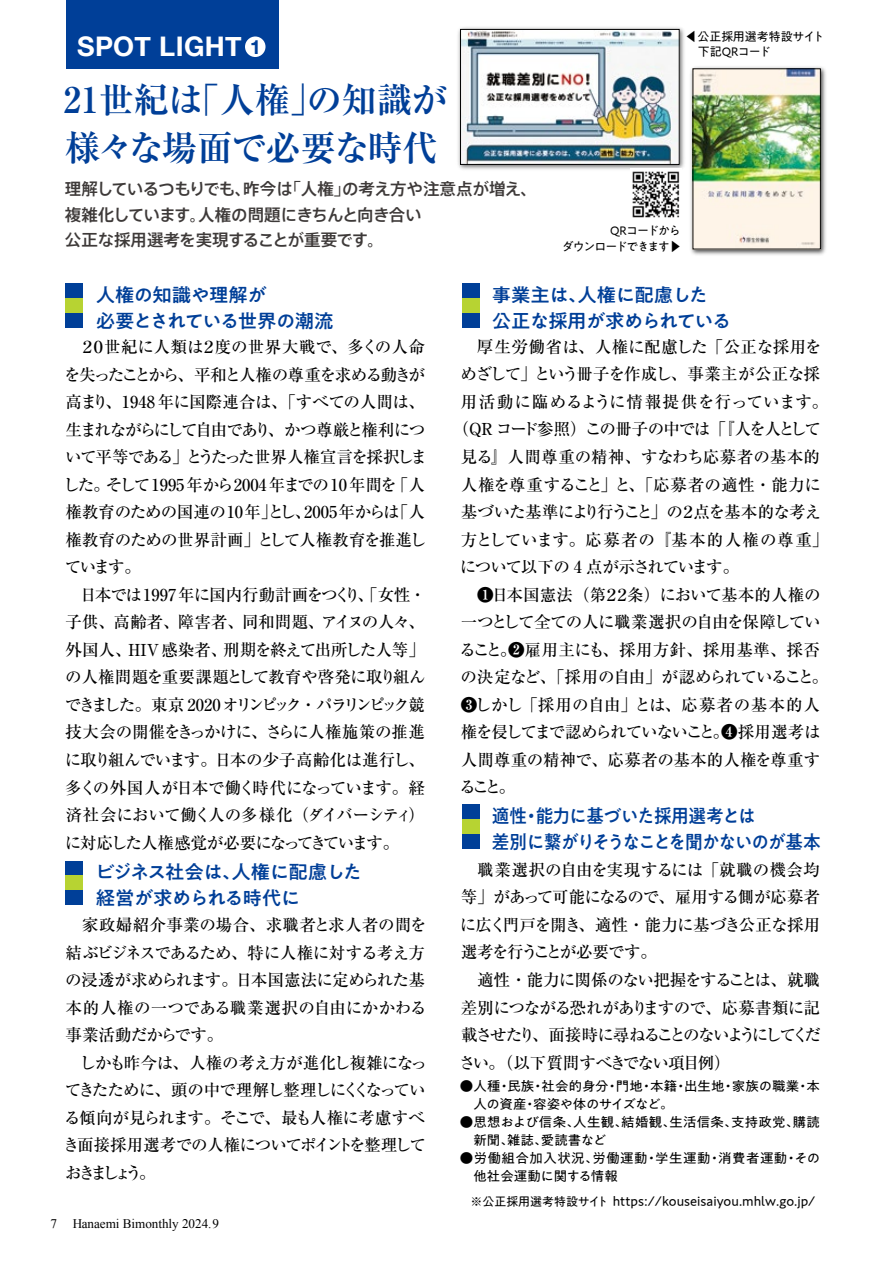
<style>
.page{position:relative;width:893px;height:1263px;background:#fff}
.page>*{position:absolute;margin:0;border:0;box-sizing:border-box;transform-origin:0 0}
.t1{font:700 35.25px/48px "Ryumin Pr 6";letter-spacing:-.015em;color:#003f98}
.t2{font:700 27px "Helvetica Neue";letter-spacing:.01em;color:#fff}
.t3{font:500 18.9px/26.2px "PA1 Gothic Std";letter-spacing:-.04em;color:#003f98}
.t4{font:500 18.9px/26.2px "PA1 Gothic Std";letter-spacing:-.04em;color:#003f98;scale:.94 1}
.t5{font:500 16.5px/27.5px "Ryumin Pr 6";letter-spacing:-.04em;color:#000}
.t6{font:500 16.5px/25.5px "Axis Std";letter-spacing:-.03em;color:#3e3a39}
.t7{font:500 16.5px "Ryumin Pr 6";letter-spacing:.015em;color:#000}
.t8{font:500 16.5px "Ryumin Pr 6";letter-spacing:-.095em;color:#000}
.t9{font:500 16.5px "Ryumin Pr 6";letter-spacing:-.065em;color:#000}
.t10{font:500 16.5px "Ryumin Pr 6";letter-spacing:-.07em;color:#000}
.t11{font:500 16.5px "Ryumin Pr 6";letter-spacing:.02em;color:#000}
.t12{font:500 16.5px "Ryumin Pr 6";letter-spacing:-.005em;color:#000}
.t13{font:500 16.5px "Ryumin Pr 6";letter-spacing:.055em;color:#000}
.t14{font:500 16.5px "Ryumin Pr 6";letter-spacing:.04em;color:#000}
.t15{font:500 16.5px "Ryumin Pr 6";letter-spacing:.01em;color:#000}
.t16{font:500 16.5px "Ryumin Pr 6";letter-spacing:-.075em;color:#000}
.t17{font:13.5px "PA1 Gothic Std";color:#000}
.t18{font:13.2px/18px "PA1 Gothic Std";letter-spacing:-.015em;color:#000}
.t19{font:13.2px/18px "PA1 Gothic Std";letter-spacing:.005em;color:#000}
.t20{font:13.2px/18px "PA1 Gothic Std";letter-spacing:.03em;color:#000}
.t21{font:13.2px "Times New Roman";color:#000}
.t22{font:12px/15.8px "PA1 Gothic Std";letter-spacing:-.1em;color:#000;text-align:right}
.t23{font:12px "PA1 Gothic Std";letter-spacing:-.005em;color:#000}
.t24{font:12px "PA1 Gothic Std";letter-spacing:-.025em;color:#000}
.s1{font-size:19.5px;color:#003f98}
.s2{font-family:"Koz Go Pr 6 N"}
.s3{font-family:"Times";color:#fff}
.s4{font-size:12px}
</style>
<div class="page">
<div style="left:66px;top:0;width:213px;height:68px;background:#003f98"></div>
<div style="left:245px;top:37px;width:20px;height:20px;background:#fff;border-radius:50%"></div>
<img style="left:458px;top:27px;width:227px;height:143px">
<img style="left:462px;top:31px;width:215px;height:132px">
<div style="left:460px;top:29px;width:219px;height:136px;border:1px solid #000"></div>
<div style="left:66px;top:283px;width:17px;height:15px;background:#003f98"></div>
<div style="left:66px;top:298px;width:17px;height:15px;background:#b7d332"></div>
<div style="left:66px;top:313px;width:17px;height:15px;background:#003f98"></div>
<div style="left:66px;top:860px;width:17px;height:15px;background:#003f98"></div>
<div style="left:66px;top:875px;width:17px;height:15px;background:#b7d332"></div>
<div style="left:66px;top:890px;width:17px;height:15px;background:#003f98"></div>
<div style="left:462px;top:283px;width:17px;height:15px;background:#003f98"></div>
<div style="left:462px;top:298px;width:17px;height:15px;background:#b7d332"></div>
<div style="left:462px;top:313px;width:17px;height:15px;background:#003f98"></div>
<div style="left:462px;top:804px;width:17px;height:15px;background:#003f98"></div>
<div style="left:462px;top:819px;width:17px;height:15px;background:#b7d332"></div>
<div style="left:462px;top:834px;width:17px;height:15px;background:#003f98"></div>
<img style="left:690px;top:66px;width:136px;height:189px">
<img style="left:695px;top:71px;width:124px;height:176px">
<img style="left:630px;top:169px;width:51px;height:49px">
<div style="left:693px;top:69px;width:128px;height:180px;border:1px solid #000"></div>
<h2 class="t2" style="left:77px;top:25px;width:185px">SPOT LIGHT <span class="s1">1</span></h2>
<h1 class="t1" style="left:63px;top:75px;width:385px">21世紀は「人権」の知識が様々な場面で必要な時代</h1>
<p class="t6" style="left:65px;top:175px;width:474px">理解しているつもりでも、昨今は「人権」の考え方や注意点が増え、複雑化しています。人権の問題にきちんと向き合い<br>公正な採用選考を実現することが重要です。</p>
<p class="t23" style="left:685px;top:29px;width:141px"><span class="s2">◀</span>公正採用選考特設サイト</p>
<p class="t24" style="left:698px;top:45px;width:75px">下記QRコード</p>
<p class="t22" style="left:562px;top:223px;width:121px">QRコードから<br>ダウンロードできます<span class="s2">▶</span></p>
<p class="t3" style="left:96px;top:283px;width:239px">人権の知識や理解が<br>必要とされている世界の潮流</p>
<p class="t5" style="left:63px;top:332px;width:365px;text-indent:16px">２０世紀に人類は２度の世界大戦で、多くの人命を失ったことから、平和と人権の尊重を求める動きが高まり、1948 年に国際連合は、「すべての人間は、生まれながらにして自由であり、かつ尊厳と権利について平等である」とうたった世界人権宣言を採択しました。そして1995年から2004年までの10年間を「人権教育のための国連の10年」とし、2005年からは「人権教育のための世界計画」として人権教育を推進しています。<br>　日本では1997 年に国内行動計画をつくり、「女性・子供、高齢者、障害者、同和問題、アイヌの人々、外国人、HIV感染者、刑期を終えて出所した人等」の人権問題を重要課題として教育や啓発に取り組んできました。東京 2020 オリンピック・パラリンピック競技大会の開催をきっかけに、さらに人権施策の推進に取り組んでいます。日本の少子高齢化は進行し、多くの外国人が日本で働く時代になっています。経済社会において働く人の多様化（ダイバーシティ）に対応した人権感覚が必要になってきています。</p>
<p class="t3" style="left:95px;top:860px;width:269px">ビジネス社会は、人権に配慮した経営が求められる時代に</p>
<p class="t5" style="left:63px;top:910px;width:366px">　家政婦紹介事業の場合、求職者と求人者の間を結ぶビジネスであるため、特に人権に対する考え方の浸透が求められます。日本国憲法に定められた基本的人権の一つである職業選択の自由にかかわる事業活動だからです。<br>　しかも昨今は、人権の考え方が進化し複雑になってきたために、頭の中で理解し整理しにくくなっている傾向が見られます。そこで、最も人権に考慮すべき面接採用選考での人権についてポイントを整理しておきましょう。</p>
<p class="t21" style="left:51px;top:1215px;width:170px"><span class="s3">7</span> Hanaemi Bimonthly 2024.9</p>
<p class="t3" style="left:492px;top:283px;width:241px">事業主は、人権に配慮した公正な採用が求められている</p>
<p class="t7" style="left:461px;top:334px;width:362px">　厚生労働省は、人権に配慮した「公正な採用を</p>
<p class="t5" style="left:460px;top:360px;width:361px">めざして」という冊子を作成し、事業主が公正な採</p>
<p class="t7" style="left:461px;top:389px;width:369px">用活動に臨めるように情報提供を行っています。</p>
<p class="t8" style="left:453px;top:416px;width:370px">（QR コード参照）この冊子の中では「『人を人として</p>
<p class="t12" style="left:461px;top:444px;width:361px">見る』人間尊重の精神、すなわち応募者の基本的</p>
<p class="t7" style="left:461px;top:471px;width:362px">人権を尊重すること」と、「応募者の適性・能力に</p>
<p class="t9" style="left:461px;top:499px;width:362px">基づいた基準により行うこと」の２点を基本的な考え</p>
<p class="t13" style="left:461px;top:526px;width:369px">方としています。応募者の『基本的人権の尊重」</p>
<p class="t16" style="left:460px;top:554px;width:281px">について以下の 4 点が示されています。</p>
<p class="t5" style="left:461px;top:580px;width:361px">　❶日本国憲法（第２２条）において基本的人権の</p>
<p class="t5" style="left:461px;top:607px;width:361px">一つとして全ての人に職業選択の自由を保障してい</p>
<p class="t11" style="left:459px;top:636px;width:362px">ること。❷雇用主にも、採用方針、採用基準、採否</p>
<p class="t5" style="left:460px;top:662px;width:370px">の決定など、「採用の自由」が認められていること。</p>
<p class="t14" style="left:461px;top:691px;width:361px">❸しかし「採用の自由」とは、応募者の基本的人</p>
<p class="t10" style="left:461px;top:719px;width:361px">権を侵してまで認められていないこと。❹採用選考は</p>
<p class="t15" style="left:461px;top:747px;width:361px">人間尊重の精神で、応募者の基本的人権を尊重す</p>
<p class="t5" style="left:459px;top:773px;width:58px">ること。</p>
<p class="t4" style="left:492px;top:804px;width:351px">適性・能力に基づいた採用選考とは<br>差別に繋がりそうなことを聞かないのが基本</p>
<p class="t5" style="left:459px;top:855px;width:364px">　職業選択の自由を実現するには「就職の機会均等」があって可能になるので、雇用する側が応募者に広く門戸を開き、適性・能力に基づき公正な採用選考を行うことが必要です。<br>　適性・能力に関係のない把握をすることは、就職差別につながる恐れがありますので、応募書類に記載させたり、面接時に尋ねることのないようにしてください。（以下質問すべきでない項目例）</p>
<p class="t18" style="left:473px;top:1078px;width:348px;text-indent:-14px">●人種・民族・社会的身分・門地・本籍・出生地・家族の職業・本人の資産・容姿や体のサイズなど。</p>
<p class="t19" style="left:473px;top:1114px;width:348px;text-indent:-14px">●思想および信条、人生観、結婚観、生活信条、支持政党、購読新聞、雑誌、愛読書など</p>
<p class="t20" style="left:473px;top:1150px;width:349px;text-indent:-14px">●労働組合加入状況、労働運動・学生運動・消費者運動・その他社会運動に関する情報</p>
<p class="t17" style="left:471px;top:1193px;width:346px"><span class="s4">※公正採用選考特設サイト</span> https://kouseisaiyou.mhlw.go.jp/</p>
</div>
